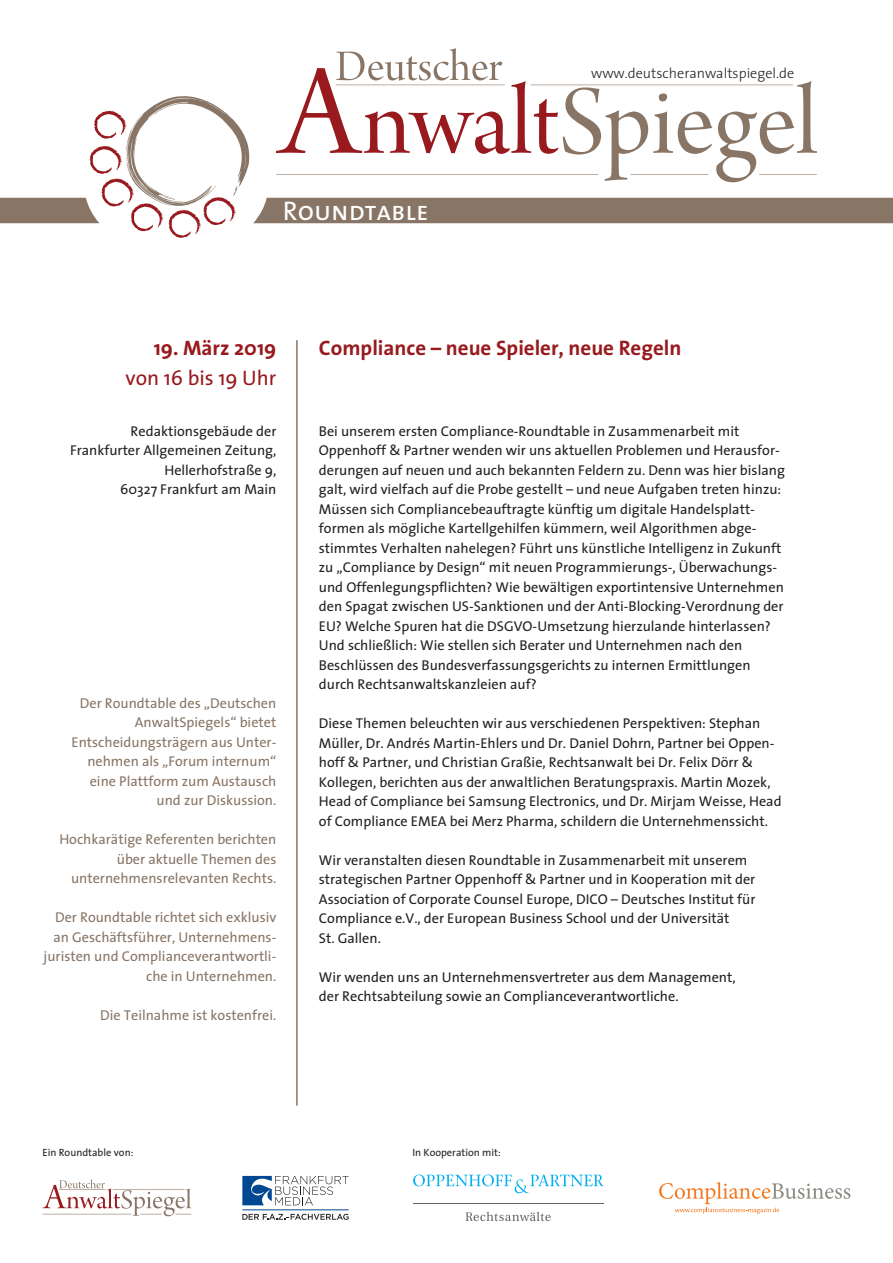
<style>
.page{position:relative;width:893px;height:1263px;background:#fff}
.page>*{position:absolute;margin:0;border:0;box-sizing:border-box;transform-origin:0 0}
.t1{font:27px "The Sans Caps";color:#fff}
.Titel_1{font:700 21px "The Sans";color:#981a1e}
.Titel_2{font:21px "The Sans";color:#981a1e}
.Fließtext{font:14.25px/19.5px "The Sans";color:#231f20}
.Fließtext-2{font:14.25px/19.5px "The Sans";color:#887565;text-align:right}
.t2{font:300 14.25px "The Sans";color:#231f20}
.Fließtext-3{font:10.5px "The Sans";color:#231f20}
</style>
<div class="page">
<svg style="left:0;top:48px;width:893px;height:190px"></svg>
<hr style="left:276px;top:174px;width:322px;height:1px;background:#bcafa5">
<hr style="left:630px;top:174px;width:78px;height:1px;background:#bcafa5">
<hr style="left:759px;top:174px;width:58px;height:1px;background:#bcafa5">
<hr style="left:531px;top:84px;width:262px;height:1px;background:#bcafa5">
<hr style="left:336px;top:84px;width:169px;height:1px;background:#bcafa5">
<hr style="left:296px;top:340px;width:2px;height:766px;background:#887565">
<svg style="left:242px;top:1175px;width:107px;height:39px"></svg>
<svg style="left:242px;top:1176px;width:107px;height:29px"></svg>
<svg style="left:242px;top:1214px;width:107px;height:6px"></svg>
<hr style="left:242px;top:1209px;width:107px;height:1px;background:#014892">
<svg style="left:43px;top:1179px;width:148px;height:37px"></svg>
<hr style="left:113px;top:1189px;width:72px;height:1px;background:#bcafa5">
<hr style="left:59px;top:1189px;width:47px;height:1px;background:#bcafa5">
<svg style="left:465px;top:1212px;width:86px;height:9px"></svg>
<svg style="left:413px;top:1174px;width:190px;height:19px"></svg>
<hr style="left:413px;top:1203px;width:190px;height:1px;background:#636366">
<svg style="left:659px;top:1182px;width:191px;height:32px"></svg>
<h1 class="t1" style="left:283px;top:188px;width:147px">Roundtable</h1>
<p class="t2" style="left:591px;top:62px;width:205px">www.deutscheranwaltspiegel.de</p>
<p class="Titel_1" style="left:154px;top:331px;width:124px">19. März 2019</p>
<p class="Titel_2" style="left:126px;top:361px;width:152px">von 16 bis 19 Uhr</p>
<p class="Fließtext" style="left:70px;top:421px;width:208px;text-align:right">Redaktionsgebäude der<br>Frankfurter Allgemeinen Zeitung,<br>Hellerhofstraße 9,<br>60327 Frankfurt am Main</p>
<p class="Fließtext-2" style="left:72px;top:693px;width:206px">Der Roundtable des „Deutschen<br>AnwaltSpiegels“ bietet<br>Entscheidungsträgern aus Unter&shy;nehmen als „Forum internum“ eine Plattform zum Austausch und zur Diskussion.</p>
<p class="Fließtext-2" style="left:59px;top:829px;width:219px">Hochkarätige Referenten berichten über aktuelle Themen des unternehmensrelevanten Rechts.</p>
<p class="Fließtext-2" style="left:44px;top:907px;width:234px">Der Roundtable richtet sich exklusiv an Geschäftsführer, Unternehmens&shy;juristen und Complianceverantwortli&shy;che in Unternehmen.</p>
<p class="Fließtext-2" style="left:100px;top:1005px;width:178px">Die Teilnahme ist kostenfrei.</p>
<p class="Titel_1" style="left:319px;top:331px;width:364px">Compliance – neue Spieler, neue Regeln</p>
<p class="Fließtext" style="left:319px;top:421px;width:467px">Bei unserem ersten Compliance-Roundtable in Zusammenarbeit mit Oppenhoff &amp; Partner wenden wir uns aktuellen Problemen und Herausfor&shy;derungen auf neuen und auch bekannten Feldern zu. Denn was hier bislang galt, wird vielfach auf die Probe gestellt – und neue Aufgaben treten hinzu:<br>Müssen sich Compliancebeauftragte künftig um digitale Handelsplatt&shy;formen als mögliche Kartellgehilfen kümmern, weil Algorithmen abge&shy;stimmtes Verhalten nahelegen? Führt uns künstliche Intelligenz in Zukunft zu „Compliance by Design“ mit neuen Programmierungs-, Überwachungs&shy;und Offenlegungspflichten? Wie bewältigen exportintensive Unternehmen den Spagat zwischen US-Sanktionen und der Anti-Blocking-Verordnung der EU? Welche Spuren hat die DSGVO-Umsetzung hierzulande hinterlassen?<br>Und schließlich: Wie stellen sich Berater und Unternehmen nach den Beschlüssen des Bundesverfassungsgerichts zu internen Ermittlungen durch Rechtsanwaltskanzleien auf?</p>
<p class="Fließtext" style="left:319px;top:713px;width:464px">Diese Themen beleuchten wir aus verschiedenen Perspektiven: Stephan Müller, Dr. Andrés Martin-Ehlers und Dr. Daniel Dohrn, Partner bei Oppen&shy;hoff &amp; Partner, und Christian Graßie, Rechtsanwalt bei Dr. Felix Dörr &amp; Kollegen, berichten aus der anwaltlichen Beratungspraxis. Martin Mozek, Head of Compliance bei Samsung Electronics, und Dr. Mirjam Weisse, Head of Compliance EMEA bei Merz Pharma, schildern die Unternehmenssicht.</p>
<p class="Fließtext" style="left:319px;top:850px;width:438px">Wir veranstalten diesen Roundtable in Zusammenarbeit mit unserem strategischen Partner Oppenhoff &amp; Partner und in Kooperation mit der Association of Corporate Counsel Europe, DICO – Deutsches Institut für Compliance e.V., der European Business School und der Universität<br>St. Gallen.</p>
<p class="Fließtext" style="left:319px;top:967px;width:418px">Wir wenden uns an Unternehmensvertreter aus dem Management, der Rechtsabteilung sowie an Complianceverantwortliche.</p>
<p class="Fließtext-3" style="left:43px;top:1143px;width:92px">Ein Roundtable von:</p>
<p class="Fließtext-3" style="left:412px;top:1143px;width:90px">In Kooperation mit:</p>
</div>
